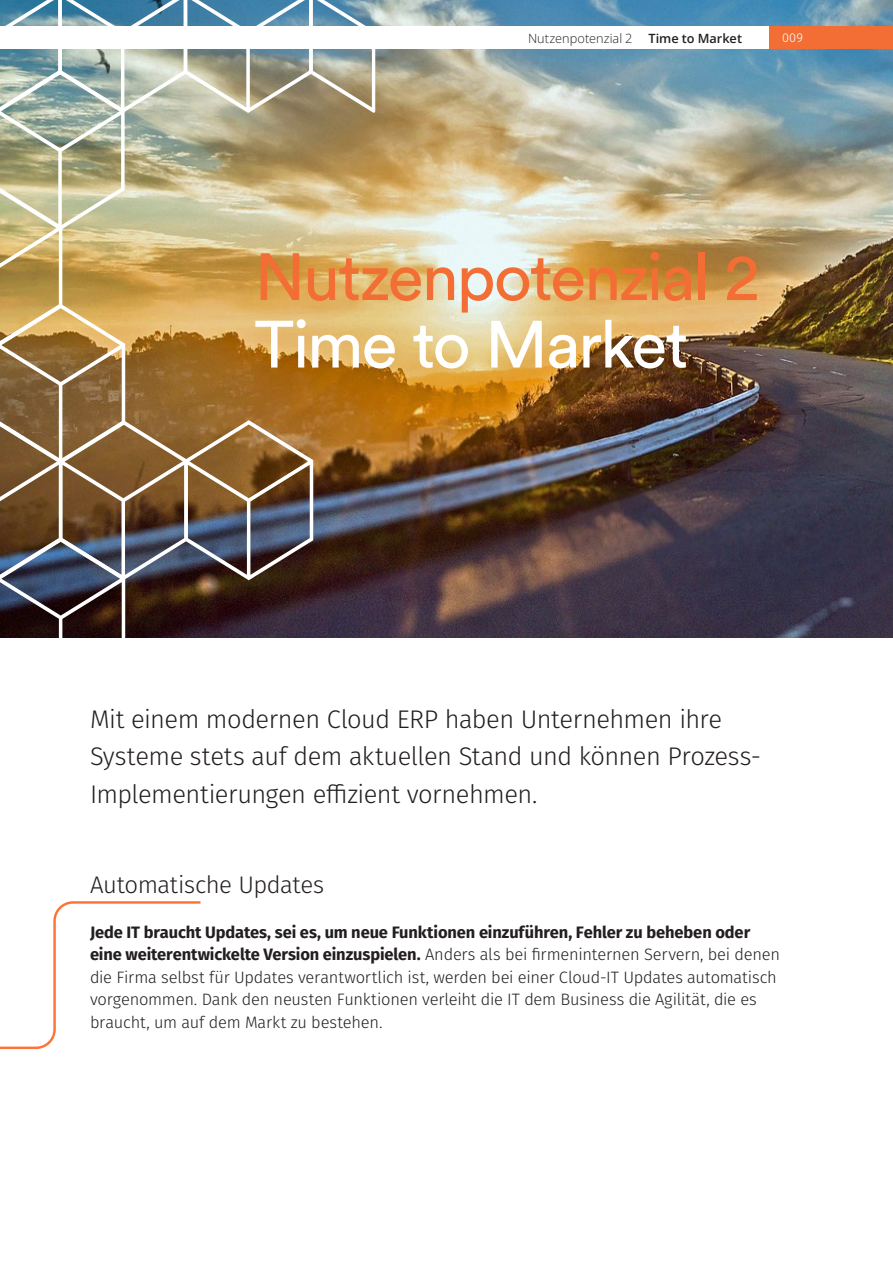
<style>
.page{position:relative;width:893px;height:1263px;background:#fff}
.page>*{position:absolute;margin:0;border:0;box-sizing:border-box;transform-origin:0 0}
.Headline_27_31_Left{font:66px "Circular Std";letter-spacing:-.035em;color:#f26e34}
.Headline_27_31_Left-2{font:66px "Circular Std";letter-spacing:-.035em;color:#fff}
.Headline_30_35_Left{font:300 25.5px/37.5px "Fira Sans";letter-spacing:-.02em;color:#231f20}
.Copy_Text_08_14_Full{font:300 24px "Fira Sans";letter-spacing:-.02em;color:#231f20}
.Copy_Text_08_14_Full-2{font:300 16.5px/22.5px "Fira Sans";letter-spacing:-.01em;color:#231f20}
.Copy_Text_08_14_Righ{font:12.75px "Open Sans";letter-spacing:.005em;color:#231f20}
.t1{font:300 12.75px "Fira Sans";color:#fff}
.s1{font-weight:600}
.s2{font-weight:700}
</style>
<div class="page">
<svg style="left:0;top:901px;width:201px;height:148px"></svg>
<img style="left:375px;top:0;width:518px;height:638px">
<div style="left:769px;top:26px;width:124px;height:23px;background:#f26e34"></div>
<img style="left:0;top:0;width:375px;height:638px">
<div style="left:0;top:26px;width:769px;height:23px;background:#fff"></div>
<p class="Copy_Text_08_14_Righ" style="left:528px;top:30px;width:216px">Nutzenpotenzial 2 <span class="s1">Time to Market</span></p>
<p class="t1" style="left:782px;top:28px;width:22px">009</p>
<p class="Headline_27_31_Left" style="left:255px;top:237px;width:506px">Nutzenpotenzial 2</p>
<p class="Headline_27_31_Left-2" style="left:255px;top:304px;width:436px">Time to Market</p>
<p class="Headline_30_35_Left" style="left:90px;top:700px;width:672px">Mit einem modernen Cloud ERP haben Unternehmen ihre<br>Systeme stets auf dem aktuellen Stand und können Prozess-<br>Implementierungen effizient vornehmen.</p>
<p class="Copy_Text_08_14_Full" style="left:90px;top:867px;width:236px">Automatische Updates</p>
<p class="Copy_Text_08_14_Full-2" style="left:90px;top:920px;width:692px"><span class="s2">Jede IT braucht Updates, sei es, um neue Funktionen einzuführen, Fehler zu beheben oder eine weiterentwickelte Version einzuspielen.</span> Anders als bei firmeninternen Servern, bei denen die Firma selbst für Updates verantwortlich ist, werden bei einer Cloud-IT Updates automatisch vorgenommen. Dank den neusten Funktionen verleiht die IT dem Business die Agilität, die es braucht, um auf dem Markt zu bestehen.</p>
</div>
